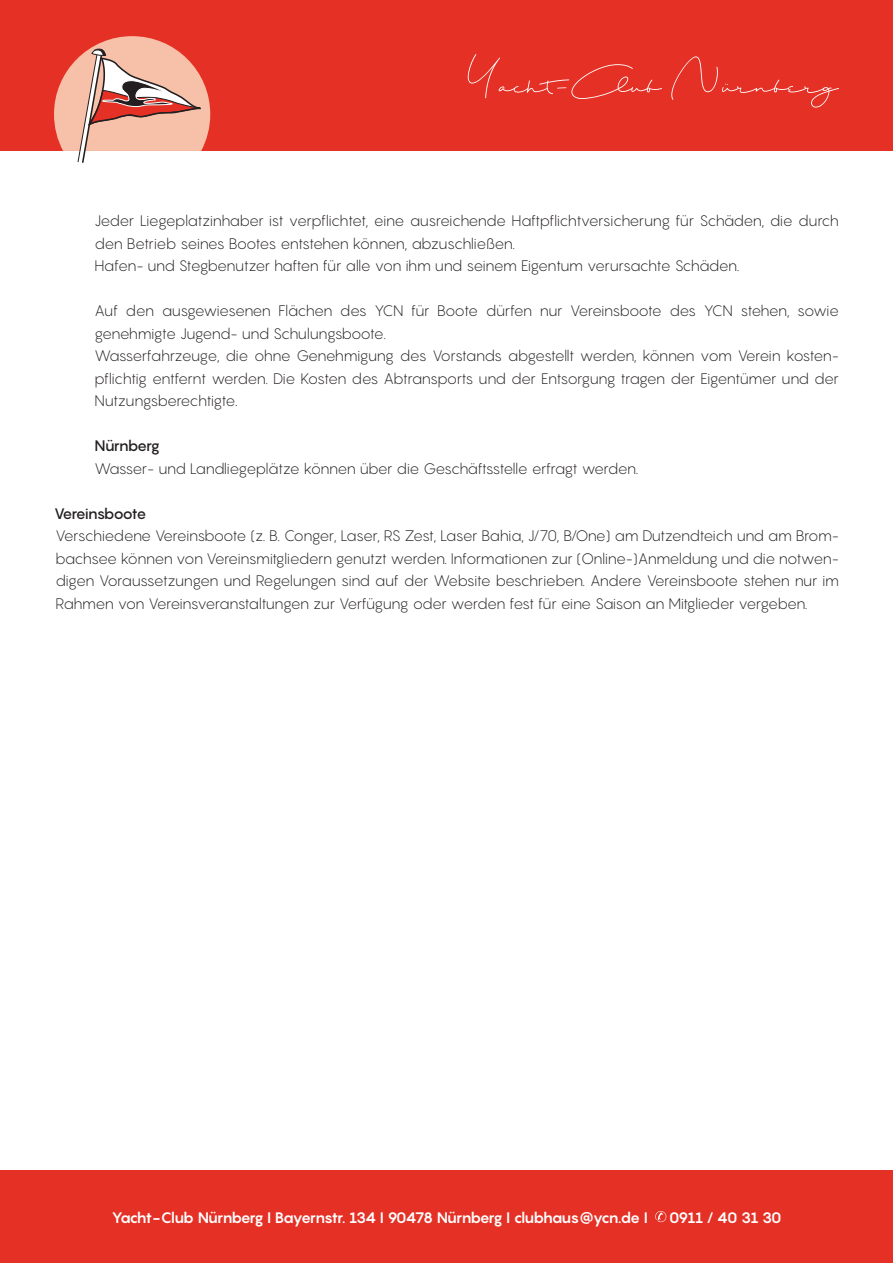
<style>
.page{position:relative;width:893px;height:1263px;background:#fff}
.page>*{position:absolute;margin:0;border:0;box-sizing:border-box;transform-origin:0 0}
.t1{font:300 15px/22.5px "Pangram";letter-spacing:-.045em;color:#231f20}
.t2{font:700 15px "Pangram";letter-spacing:-.07em;color:#fff}
.t3{font:500 15px "Pangram";letter-spacing:-.07em;color:#231f20}
.t4{font:500 15px "Pangram";letter-spacing:-.045em;color:#231f20}
</style>
<div class="page">
<div style="left:0;top:1171px;width:893px;height:92px;background:#e53025"></div>
<svg style="left:655px;top:1211px;width:11px;height:11px"></svg>
<div style="left:0;top:0;width:893px;height:151px;background:#e53025"></div>
<svg style="left:54px;top:36px;width:156px;height:127px"></svg>
<svg style="left:468px;top:54px;width:194px;height:45px"></svg>
<svg style="left:671px;top:56px;width:168px;height:52px"></svg>
<p class="t1" style="left:94px;top:209px;width:746px">Jeder Liegeplatzinhaber ist verpflichtet, eine ausreichende Haftpflichtversicherung für Schäden, die durch den Betrieb seines Bootes entstehen können, abzuschließen.<br>Hafen- und Stegbenutzer haften für alle von ihm und seinem Eigentum verursachte Schäden.</p>
<p class="t1" style="left:94px;top:299px;width:746px">Auf den ausgewiesenen Flächen des YCN für Boote dürfen nur Vereinsboote des YCN stehen, sowie genehmigte Jugend- und Schulungsboote.<br>Wasserfahrzeuge, die ohne Genehmigung des Vorstands abgestellt werden, können vom Verein kosten&shy;pflichtig entfernt werden. Die Kosten des Abtransports und der Entsorgung tragen der Eigentümer und der Nutzungsberechtigte.</p>
<p class="t4" style="left:94px;top:436px;width:67px">Nürnberg</p>
<p class="t1" style="left:94px;top:457px;width:545px">Wasser- und Landliegeplätze können über die Geschäftsstelle erfragt werden.</p>
<p class="t3" style="left:54px;top:503px;width:94px">Vereinsboote</p>
<p class="t1" style="left:56px;top:524px;width:785px;text-align:justify">Verschiedene Vereinsboote (z. B. Conger, Laser, RS Zest, Laser Bahia, J/70, B/One) am Dutzendteich und am Brom&shy;bachsee können von Vereinsmitgliedern genutzt werden. Informationen zur (Online-)Anmeldung und die notwen&shy;digen Voraussetzungen und Regelungen sind auf der Website beschrieben. Andere Vereinsboote stehen nur im Rahmen von Vereinsveranstaltungen zur Verfügung oder werden fest für eine Saison an Mitglieder vergeben.</p>
<p class="t2" style="left:112px;top:1207px;width:538px">Yacht-Club Nürnberg I Bayernstr. 134 I 90478 Nürnberg I clubhaus@ycn.de I</p>
<p class="t2" style="left:669px;top:1207px;width:114px">0911 / 40 31 30</p>
</div>
